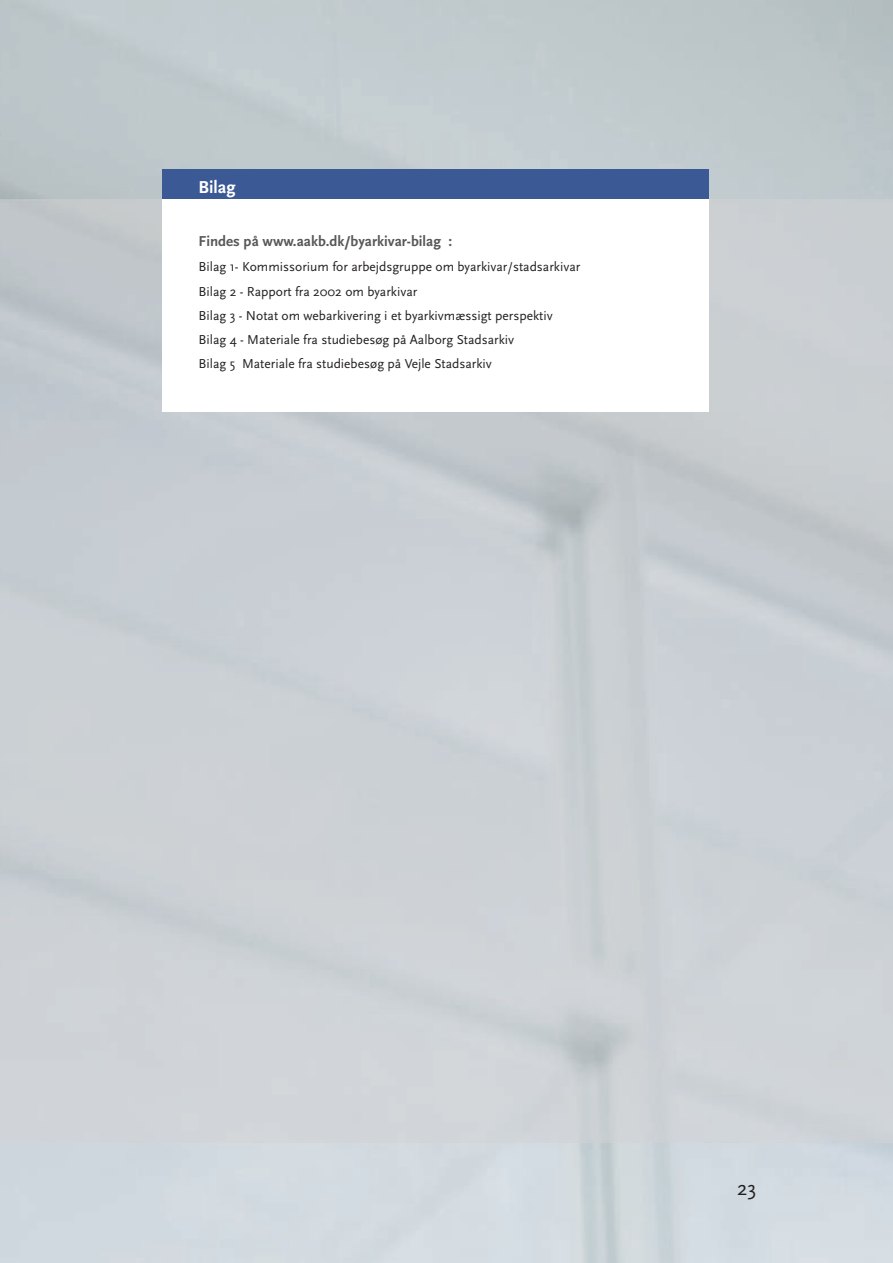
<style>
.page{position:relative;width:893px;height:1263px;background:#fff}
.page>*{position:absolute;margin:0;border:0;box-sizing:border-box;transform-origin:0 0}
.t1{font:21px "Scala Sans Caps";color:#231f20}
.t2{font:700 18px "Scala Sans LF";color:#fff}
.t3{font:700 15px "Scala Sans";color:#57585a}
.t4{font:13.5px/24.3px "Scala Sans";color:#231f20}
</style>
<div class="page">
<img style="left:0;top:0;width:893px;height:1263px">
<img style="left:0;top:199px;width:893px;height:943px">
<div style="left:162px;top:169px;width:546px;height:242px;background:#fff"></div>
<div style="left:162px;top:169px;width:546px;height:30px;background:#3b5994"></div>
<h2 class="t2" style="left:198px;top:180px;width:39px">Bilag</h2>
<p class="t3" style="left:198px;top:235px;width:255px">Findes på www.aakb.dk/byarkivar-bilag :</p>
<p class="t4" style="left:198px;top:256px;width:383px">Bilag 1- Kommissorium for arbejdsgruppe om byarkivar/stadsarkivar Bilag 2 - Rapport fra 2002 om byarkivar<br>Bilag 3 - Notat om webarkivering i et byarkivmæssigt perspektiv Bilag 4 - Materiale fra studiebesøg på Aalborg Stadsarkiv<br>Bilag 5 Materiale fra studiebesøg på Vejle Stadsarkiv</p>
<h1 class="t1" style="left:737px;top:1179px;width:21px">23</h1>
</div>
